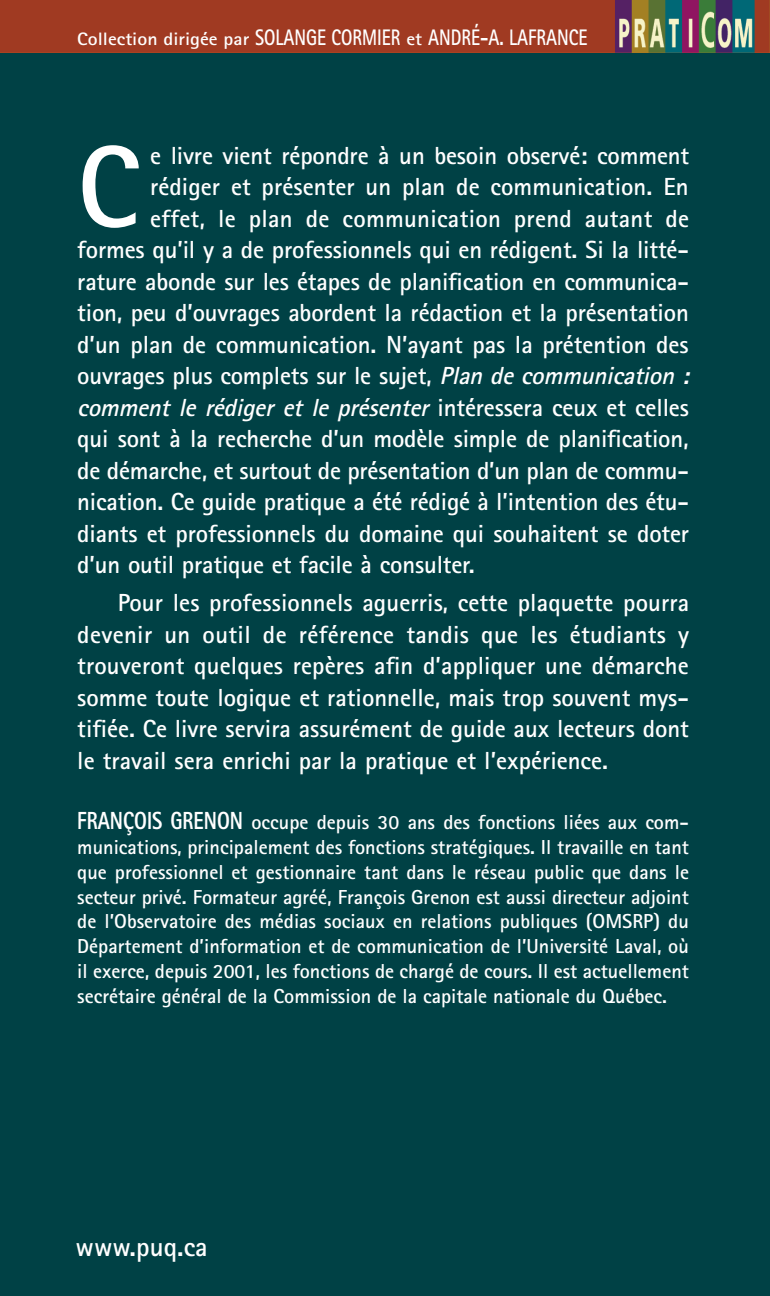
<style>
.page{position:relative;width:770px;height:1296px;background:#fff}
.page>*{position:absolute;margin:0;border:0;box-sizing:border-box;transform-origin:0 0}
.Couv_4_txt_début{font:700 116.1px "Rotis Sans Serif";color:#fff}
.t1{font:700 27px "Rotis Sans Serif";color:#fff}
.Couv_4_txt_début-2{font:700 24.75px "Rotis Sans Serif";letter-spacing:-.005em;color:#fff}
.Couv_4_txt_suivant{font:700 24.75px/31.5px "Rotis Sans Serif";color:#fff;text-align:justify}
.Couv_4_txt_début-3{font:italic 700 24.75px "Rotis Sans Serif";color:#fff}
.Couv_4_Txt_auteurs{font:700 22.5px "Rotis Sans Serif";color:#fff;scale:.8 1}
.Couv_4_Txt_auteur{font:700 20.25px/24.8px "Rotis Sans Serif";color:#fff;text-align:justify}
.s1{font-size:18px}
.s2{font-style:italic}
.s3{font-style:normal}
.s4{font-weight:800;font-size:24.75px}
</style>
<div class="page">
<div style="left:0;top:52px;width:770px;height:1244px;background:#004145"></div>
<img style="left:0;top:0;width:770px;height:52px">
<p class="Couv_4_Txt_auteurs" style="left:77px;top:23px;width:639px"><span class="s1">Collection dirigée par</span> SOLANGE CORMIER <span class="s1">et</span> ANDRÉ-A. LAFRANCE</p>
<p class="Couv_4_txt_début" style="left:77px;top:114px;width:64px">C</p>
<p class="Couv_4_txt_début-2" style="left:150px;top:140px;width:540px">e livre vient répondre à un besoin observé: comment</p>
<p class="Couv_4_txt_début-2" style="left:150px;top:171px;width:540px">rédiger et présenter un plan de communication. En</p>
<p class="Couv_4_txt_début-2" style="left:150px;top:203px;width:540px">effet, le plan de communication prend autant de</p>
<p class="Couv_4_txt_début-2" style="left:77px;top:234px;width:613px">formes qu’il y a de professionnels qui en rédigent. Si la litté-</p>
<p class="Couv_4_txt_début-2" style="left:77px;top:266px;width:613px">rature abonde sur les étapes de planification en communica-</p>
<p class="Couv_4_txt_début-2" style="left:77px;top:297px;width:613px">tion, peu d’ouvrages abordent la rédaction et la présentation</p>
<p class="Couv_4_txt_début-2" style="left:77px;top:329px;width:613px">d’un plan de communication. N’ayant pas la prétention des</p>
<p class="Couv_4_txt_début-2" style="left:77px;top:360px;width:619px">ouvrages plus complets sur le sujet, <span class="s2">Plan decommunication :</span></p>
<p class="Couv_4_txt_début-3" style="left:77px;top:392px;width:613px">comment le rédiger et le présenter <span class="s3">i n t é r e s s e r a c e u x e t c e l l e s</span></p>
<p class="Couv_4_txt_début-2" style="left:77px;top:423px;width:612px">qui sont à la recherche d’un modèle simple de planification,</p>
<p class="Couv_4_txt_début-2" style="left:77px;top:455px;width:613px">de démarche, et surtout de présentation d’un plan de commu-</p>
<p class="Couv_4_txt_début-2" style="left:77px;top:486px;width:613px">nication. Ce guide pratique a été rédigé à l’intention des étu-</p>
<p class="Couv_4_txt_début-2" style="left:77px;top:518px;width:613px">diants et professionnels du domaine qui souhaitent se doter</p>
<p class="Couv_4_txt_début-2" style="left:77px;top:549px;width:399px">d’un outil pratique et facile à consulter.</p>
<p class="Couv_4_txt_suivant" style="left:77px;top:587px;width:613px;text-indent:40px">Pour les professionnels aguerris, cette plaquette pourra devenir un outil de référence tandis que les étudiants y trouveront quelques repères afin d’appliquer une démarche somme toute logique et rationnelle, mais trop souvent mys&shy;tifiée. Ce livre servira assurément de guide aux lecteurs dont le travail sera enrichi par la pratique et l’expérience.</p>
<p class="Couv_4_Txt_auteur" style="left:77px;top:810px;width:613px"><span class="s4">FRANÇOIS GRENON</span> occupe depuis 30 ans des fonctions liées aux com&shy;munications, principalement des fonctions stratégiques. Il travaille en tant que professionnel et gestionnaire tant dans le réseau public que dans le secteur privé. Formateur agréé, François Grenon est aussi directeur adjoint de l’Observatoire des médias sociaux en relations publiques (OMSRP) du Département d’information et de communication de l’Université Laval, où il exerce, depuis 2001, les fonctions de chargé de cours. Il est actuellement secrétaire général de la Commission de la capitale nationale du Québec.</p>
<p class="t1" style="left:76px;top:1230px;width:134px">www.puq.ca</p>
</div>
